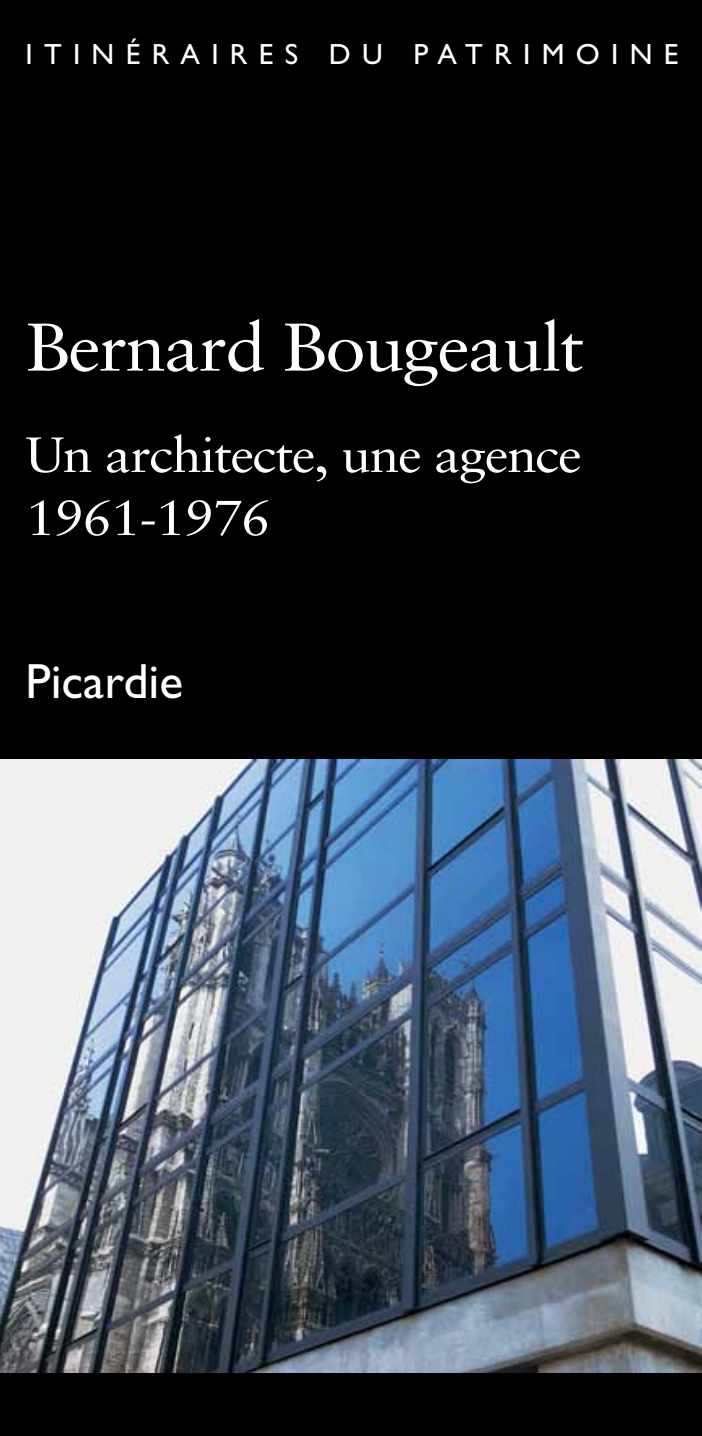
<style>
.page{position:relative;width:702px;height:1436px;background:#fff}
.page>*{position:absolute;margin:0;border:0;box-sizing:border-box;transform-origin:0 0}
.t1{font:67.5px "Sabon";letter-spacing:-.025em;color:#fff;scale:1.08 1}
.t2{font:49.5px/63px "Sabon";letter-spacing:-.025em;color:#fff;scale:1.08 1}
.t3{font:49.5px "Gill Sans";color:#fff}
.t4{font:29.25px "Gill Sans";color:#fff}
</style>
<div class="page">
<div style="left:0;top:0;width:702px;height:1435px;background:#000"></div>
<img style="left:0;top:759px;width:702px;height:612px">
<p class="t4" style="left:26px;top:37px;width:654px">ITINÉRAIRES DU PATRIMOINE</p>
<h1 class="t1" style="left:26px;top:307px;width:518px">Bernard Bougeault</h1>
<p class="t2" style="left:26px;top:423px;width:516px">Un architecte, une agence<br>1961-1976</p>
<p class="t3" style="left:26px;top:652px;width:159px">Picardie</p>
</div>
